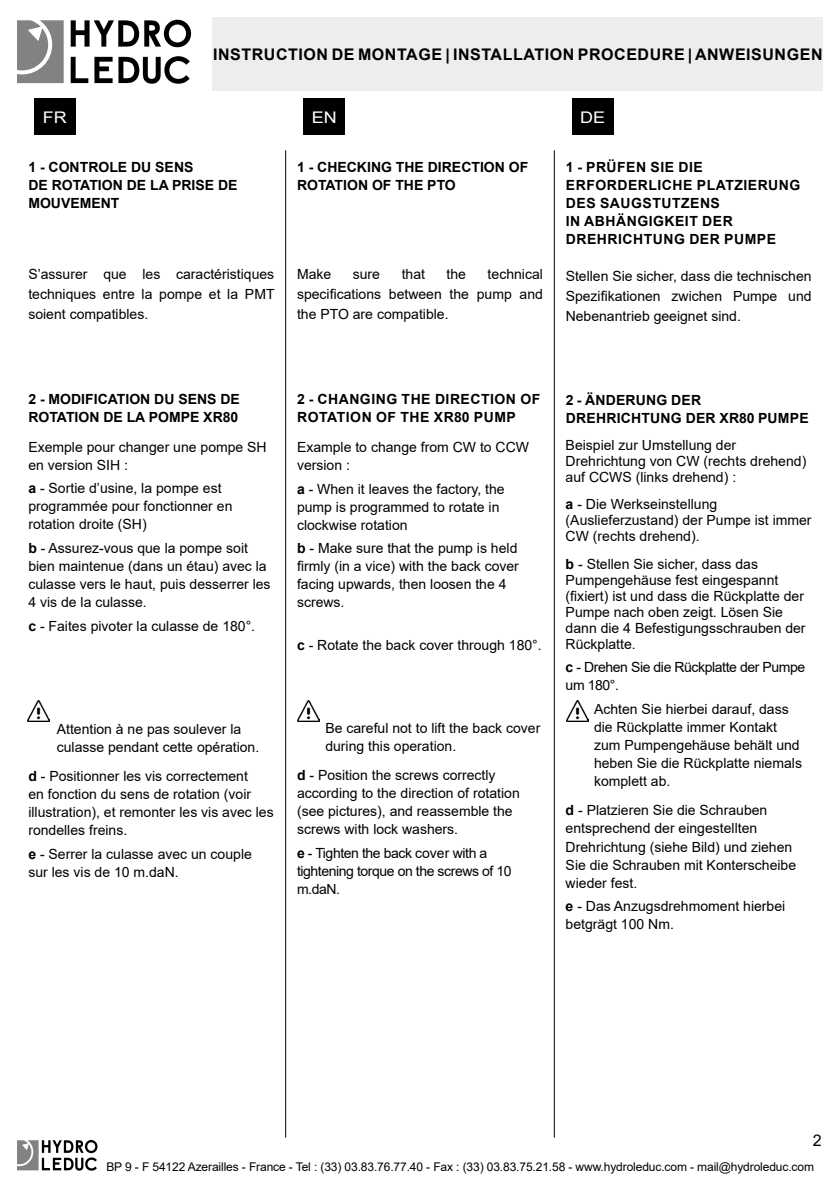
<style>
.page{position:relative;width:840px;height:1191px;background:#fff}
.page>*{position:absolute;margin:0;border:0;box-sizing:border-box;transform-origin:0 0}
.t1{font:700 16px "Arial";letter-spacing:.035em;color:#000}
.t2{font:16px "Arial";color:#fff;scale:1.12 1}
.t3{font:16px "Arial";color:#000}
.t4{font:14px/18px "Arial";color:#000}
.t5{font:700 14px/18px "Arial";letter-spacing:.015em;color:#000}
.t6{font:700 14px/18px "Arial";letter-spacing:.035em;color:#000}
.t7{font:14px/18px "Arial";letter-spacing:-.03em;color:#000}
.t8{font:12px "Arial";letter-spacing:-.01em;color:#000}
.s1{font-weight:700}
</style>
<div class="page">
<svg style="left:71px;top:20px;width:120px;height:27px"></svg>
<svg style="left:71px;top:57px;width:17px;height:26px"></svg>
<svg style="left:94px;top:57px;width:18px;height:26px"></svg>
<svg style="left:118px;top:56px;width:72px;height:28px"></svg>
<svg style="left:17px;top:20px;width:47px;height:63px"></svg>
<svg style="left:17px;top:1140px;width:80px;height:30px"></svg>
<div style="left:34px;top:98px;width:42px;height:37px;background:#000"></div>
<div style="left:303px;top:98px;width:42px;height:37px;background:#000"></div>
<div style="left:571px;top:98px;width:42px;height:37px;background:#000"></div>
<hr style="left:285px;top:150px;width:1px;height:233px;background:#000">
<hr style="left:285px;top:383px;width:1px;height:754px;background:#000">
<hr style="left:553px;top:150px;width:1px;height:233px;background:#000">
<hr style="left:553px;top:383px;width:1px;height:754px;background:#000">
<div style="left:213px;top:17px;width:609px;height:74px;background:#ededed"></div>
<img style="left:28px;top:700px;width:22px;height:21px">
<img style="left:297px;top:700px;width:22px;height:21px">
<img style="left:566px;top:700px;width:22px;height:21px">
<p class="t1" style="left:213px;top:43px;width:610px">INSTRUCTION DE MONTAGE | INSTALLATION PROCEDURE | ANWEISUNGEN</p>
<p class="t2" style="left:43px;top:106px;width:23px">FR</p>
<p class="t2" style="left:312px;top:106px;width:24px">EN</p>
<p class="t2" style="left:579px;top:106px;width:24px">DE</p>
<p class="t5" style="left:28px;top:158px;width:210px">1 - CONTROLE DU SENS<br>DE ROTATION DE LA PRISE DE<br>MOUVEMENT</p>
<p class="t6" style="left:565px;top:158px;width:236px">1 - PRÜFEN SIE DIE<br>ERFORDERLICHE PLATZIERUNG<br>DES SAUGSTUTZENS<br>IN ABHÄNGIGKEIT DER<br>DREHRICHTUNG DER PUMPE</p>
<p class="t4" style="left:565px;top:266px;width:247px;line-height:20px;text-align:justify">Stellen Sie sicher, dass die technischen Spezifikationen zwichen Pumpe und Nebenantrieb geeignet sind.</p>
<p class="t5" style="left:297px;top:158px;width:233px">1 - CHECKING THE DIRECTION OF<br>ROTATION OF THE PTO</p>
<p class="t4" style="left:28px;top:264px;width:247px;line-height:20px;text-align:justify">S’assurer que les caractéristiques techniques entre la pompe et la PMT soient compatibles.</p>
<p class="t4" style="left:297px;top:264px;width:247px;line-height:20px;text-align:justify;text-indent:190px">technical specifications between the pump and the PTO are compatible.</p>
<p class="t4" style="left:297px;top:265px;width:36px">Make</p>
<p class="t4" style="left:352px;top:265px;width:29px">sure</p>
<p class="t4" style="left:401px;top:265px;width:25px">that</p>
<p class="t4" style="left:446px;top:265px;width:21px">the</p>
<p class="t5" style="left:28px;top:390px;width:213px">2 - MODIFICATION DU SENS DE<br>ROTATION DE LA POMPE XR80</p>
<p class="t4" style="left:28px;top:438px;width:240px">Exemple pour changer une pompe SH en version SIH :</p>
<p class="t4" style="left:28px;top:479px;width:205px"><span class="s1">a</span> - Sortie d’usine, la pompe est programmée pour fonctionner en rotation droite (SH)</p>
<p class="t4" style="left:28px;top:539px;width:243px"><span class="s1">b</span> - Assurez-vous que la pompe soit bien maintenue (dans un étau) avec la culasse vers le haut, puis desserrer les<br>4 vis de la culasse.</p>
<p class="t4" style="left:28px;top:617px;width:228px"><span class="s1">c</span> - Faites pivoter la culasse de 180°.</p>
<p class="t6" style="left:297px;top:391px;width:245px">2 - CHANGING THE DIRECTION OF<br>ROTATION OF THE XR80 PUMP</p>
<p class="t4" style="left:297px;top:438px;width:233px">Example to change from CW to CCW version :</p>
<p class="t4" style="left:297px;top:479px;width:209px"><span class="s1">a</span> - When it leaves the factory, the pump is programmed to rotate in clockwise rotation</p>
<p class="t4" style="left:297px;top:539px;width:223px"><span class="s1">b</span> - Make sure that the pump is held firmly (in a vice) with the back cover facing upwards, then loosen the 4 screws.</p>
<p class="t4" style="left:297px;top:636px;width:246px"><span class="s1">c</span> - Rotate the back cover through 180°.</p>
<p class="t4" style="left:57px;top:720px;width:204px">Attention à ne pas soulever la culasse pendant cette opération.</p>
<p class="t4" style="left:28px;top:767px;width:247px"><span class="s1">d</span> - Positionner les vis correctement<br>en fonction du sens de rotation (voir illustration), et remonter les vis avec les rondelles freins.</p>
<p class="t4" style="left:28px;top:845px;width:225px"><span class="s1">e</span> - Serrer la culasse avec un couple sur les vis de 10 m.daN.</p>
<p class="t4" style="left:325px;top:718px;width:216px">Be careful not to lift the back cover during this operation.</p>
<p class="t4" style="left:297px;top:766px;width:224px"><span class="s1">d</span> - Position the screws correctly according to the direction of rotation (see pictures), and reassemble the screws with lock washers.</p>
<p class="t7" style="left:297px;top:843px;width:216px"><span class="s1">e</span> - Tighten the back cover with a tightening torque on the screws of 10 m.daN.</p>
<p class="t5" style="left:565px;top:391px;width:244px">2 - ÄNDERUNG DER<br>DREHRICHTUNG DER XR80 PUMPE</p>
<p class="t4" style="left:565px;top:437px;width:242px;line-height:16px">Beispiel zur Umstellung der<br>Drehrichtung von CW (rechts drehend) auf CCWS (links drehend) :</p>
<p class="t4" style="left:565px;top:496px;width:247px;line-height:16px"><span class="s1">a</span> - Die Werkseinstellung (Auslieferzustand) der Pumpe ist immer<br>CW (rechts drehend).</p>
<p class="t4" style="left:565px;top:555px;width:241px;line-height:16px"><span class="s1">b</span> - Stellen Sie sicher, dass das<br>Pumpengehäuse fest eingespannt (fixiert) ist und dass die Rückplatte der<br>Pumpe nach oben zeigt. Lösen Sie dann die 4 Befestigungsschrauben der<br>Rückplatte.</p>
<p class="t7" style="left:565px;top:658px;width:241px"><span class="s1">c</span> - Drehen Sie die Rückplatte der Pumpe um 180°.</p>
<p class="t4" style="left:593px;top:700px;width:209px">Achten Sie hierbei darauf, dass die Rückplatte immer Kontakt zum Pumpengehäuse behält und heben Sie die Rückplatte niemals komplett ab.</p>
<p class="t4" style="left:565px;top:801px;width:232px"><span class="s1">d</span> - Platzieren Sie die Schrauben entsprechend der eingestellten<br>Drehrichtung (siehe Bild) und ziehen<br>Sie die Schrauben mit Konterscheibe wieder fest.</p>
<p class="t4" style="left:565px;top:897px;width:221px"><span class="s1">e</span> - Das Anzugsdrehmoment hierbei betgrägt 100 Nm.</p>
<p class="t3" style="left:812px;top:1129px;width:10px">2</p>
<p class="t8" style="left:106px;top:1158px;width:708px">BP 9 - F 54122 Azerailles - France - Tel : (33) 03.83.76.77.40 - Fax : (33) 03.83.75.21.58 - www.hydroleduc.com - mail@hydroleduc.com</p>
</div>
